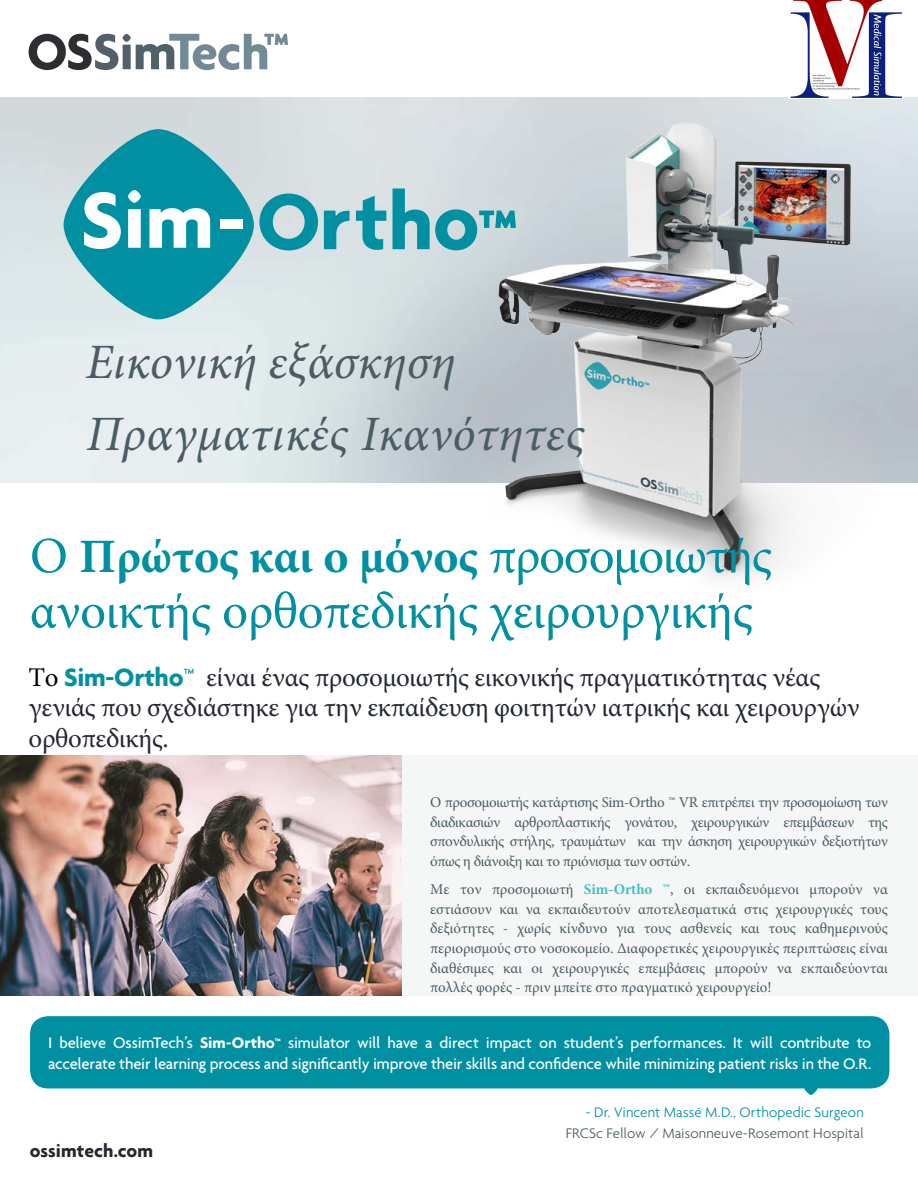
<style>
.page{position:relative;width:918px;height:1188px;background:#fff}
.page>*{position:absolute;margin:0;border:0;box-sizing:border-box;transform-origin:0 0}
.t1{font:51px "Minion Pro";letter-spacing:-.005em;color:#0090a1}
.t2{font:italic 49.5px/71.7px "Minion Pro";letter-spacing:.01em;color:#4a5c64}
.t3{font:700 48px "Minion Pro";color:#0090a1}
.t4{font:27px/30.3px "Minion Pro";letter-spacing:-.01em;color:#242930}
.t5{font:700 19.5px "Agenda";color:#242930}
.t6{font:500 16.5px/20.9px "Agenda";letter-spacing:-.01em;color:#fff}
.t7{font:15px/19.6px "Minion Pro";letter-spacing:-.01em;color:#4a5c64;text-align:justify}
.t8{font:300 15px "Agenda";color:#4a5c64}
.t9{font:300 15px "Agenda";letter-spacing:.005em;color:#0090a1}
.s1{font-weight:400;font-size:51px}
.s2{color:#000}
.s3{font-family:"Agenda";font-weight:700;color:#0090a1}
.s4{font-family:"Agenda";font-weight:500;color:#0090a1}
.s5{font-weight:700;color:#40bfbf}
.s6{font-weight:700}
.s7{font-weight:700;font-size:15px}
</style>
<div class="page">
<img style="left:420px;top:97px;width:498px;height:482px">
<div style="left:0;top:755px;width:918px;height:240px;background:#f5f7f7"></div>
<div style="left:30px;top:1016px;width:859px;height:72px;background:#0090a1;border-radius:18px"></div>
<svg style="left:64px;top:129px;width:190px;height:190px;background:#239dab"></svg>
<svg style="left:84px;top:192px;width:37px;height:57px"></svg>
<svg style="left:128px;top:190px;width:13px;height:58px"></svg>
<svg style="left:149px;top:208px;width:61px;height:40px"></svg>
<div style="left:220px;top:219px;width:22px;height:10px;background:#fff"></div>
<svg style="left:259px;top:194px;width:59px;height:56px;background:#64b4bf"></svg>
<svg style="left:324px;top:211px;width:26px;height:38px"></svg>
<svg style="left:356px;top:196px;width:30px;height:54px;background:#64b5bf"></svg>
<svg style="left:393px;top:188px;width:123px;height:62px;background:#86bfc7"></svg>
<img style="left:0;top:755px;width:401px;height:240px">
<svg style="left:803px;top:1088px;width:16px;height:7px"></svg>
<svg style="left:29px;top:34px;width:259px;height:36px"></svg>
<img style="left:788px;top:0;width:115px;height:99px">
<h2 class="t2" style="left:86px;top:326px;width:501px">Εικονική εξάσκηση<br>Πραγματικές Ικανότητες</h2>
<h3 class="t3" style="left:30px;top:523px;width:744px"><span class="s1">Ο</span> Πρώτος και ο μόνος <span class="s1">προσομοιωτής</span></h3>
<h1 class="t1" style="left:30px;top:577px;width:725px">ανοικτής ορθοπεδικής χειρουργικής</h1>
<h3 class="t4" style="left:29px;top:663px;width:833px"><span class="s2">Το</span> <span class="s3">Sim-Ortho</span><span class="s4">™</span> είναι ένας προσομοιωτής εικονικής πραγματικότητας νέας γενιάς που σχεδιάστηκε για την εκπαίδευση φοιτητών ιατρικής και χειρουργών ορθοπεδικής.</h3>
<p class="t7" style="left:430px;top:793px;width:459px">Ο προσομοιωτής κατάρτισης Sim-Ortho ™ VR επιτρέπει την προσομοίωση των διαδικασιών αρθροπλαστικής γονάτου, χειρουργικών επεμβάσεων της σπονδυλικής στήλης, τραυμάτων και την άσκηση χειρουργικών δεξιοτήτων όπως η διάνοιξη και το πριόνισμα των οστών.</p>
<p class="t7" style="left:430px;top:880px;width:459px">Με τον προσομοιωτή <span class="s5">Sim-Ortho ™</span>, οι εκπαιδευόμενοι μπορούν να εστιάσουν και να εκπαιδευτούν αποτελεσματικά στις χειρουργικές τους δεξιότητες - χωρίς κίνδυνο για τους ασθενείς και τους καθημερινούς περιορισμούς στο νοσοκομείο. Διαφορετικές χειρουργικές περιπτώσεις είναι διαθέσιμες και οι χειρουργικές επεμβάσεις μπορούν να εκπαιδεύονται πολλές φορές - πριν μπείτε στο πραγματικό χειρουργείο!</p>
<p class="t6" style="left:48px;top:1032px;width:825px">I believe OssimTech’s <span class="s6">Sim-Ortho</span><span class="s7">™</span> simulator will have a direct impact on student’s performances. It will contribute to accelerate their learning process and significantly improve their skills and confidence while minimizing patient risks in the O.R.</p>
<h3 class="t5" style="left:30px;top:1139px;width:125px">ossimtech.com</h3>
<p class="t9" style="left:586px;top:1104px;width:280px">- Dr. Vincent Massé M.D., Orthopedic Surgeon</p>
<p class="t8" style="left:566px;top:1125px;width:300px">FRCSc Fellow / Maisonneuve-Rosemont Hospital</p>
</div>
